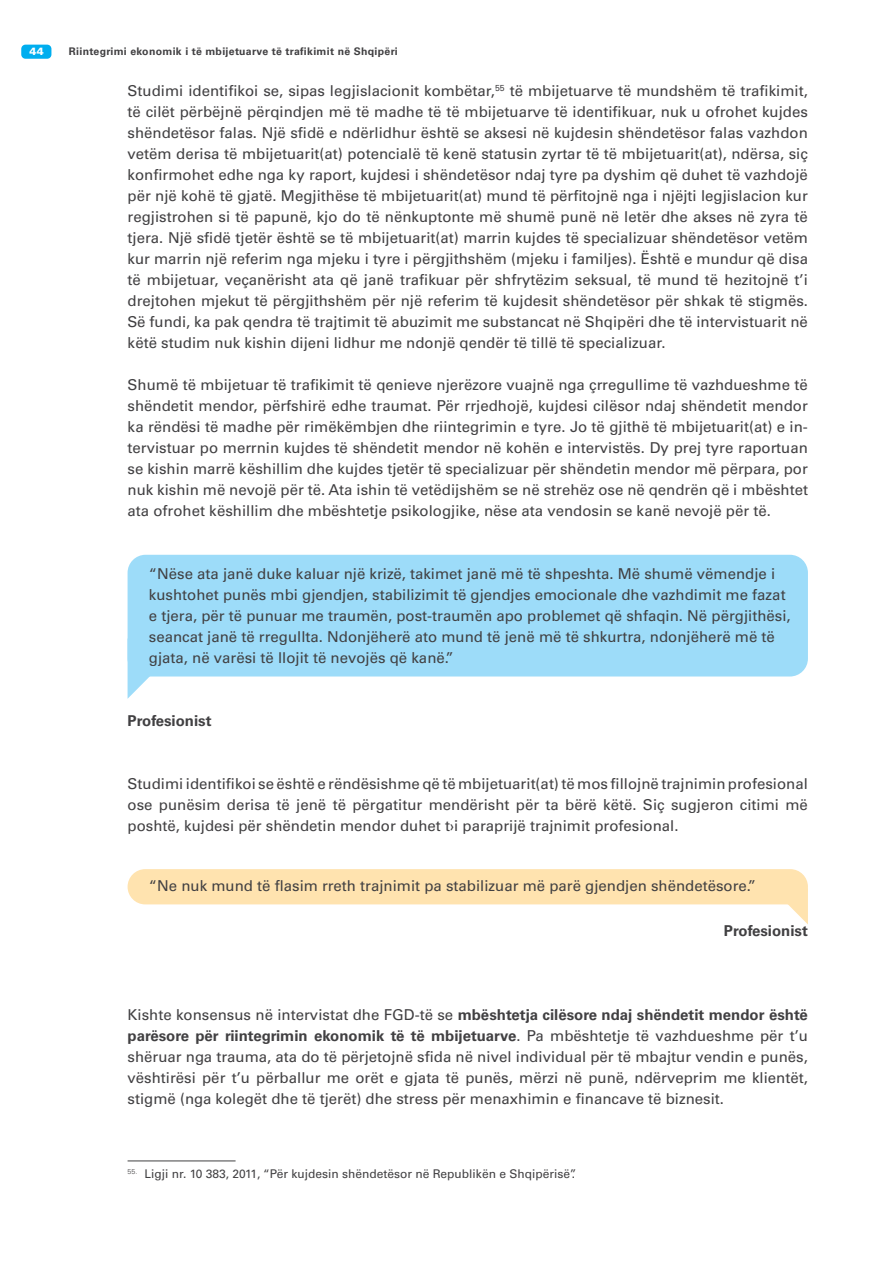
<style>
.page{position:relative;width:893px;height:1263px;background:#fff}
.page>*{position:absolute;margin:0;border:0;box-sizing:border-box;transform-origin:0 0}
.t1{font:15px/21px "Univers LT Std";color:#414042;text-align:justify}
.t2{font:700 15px "Univers LT Std";color:#414042}
.t3{font:12px "Univers LT Std";color:#414042}
.t4{font:700 10.5px "Univers LT Std";letter-spacing:.03em;color:#414042}
.t5{font:900 10.5px "Univers LT Std";color:#fff}
.s1{font-weight:700}
</style>
<div class="page">
<div style="left:21px;top:45px;width:30px;height:14px;background:#00aeef;border-radius:4px"></div>
<div style="left:128px;top:869px;width:680px;height:35px;background:#ffe3af;border-radius:18px"></div>
<svg style="left:773px;top:891px;width:35px;height:33px"></svg>
<div style="left:128px;top:555px;width:680px;height:121px;background:#9ddcf9;border-radius:18px"></div>
<svg style="left:128px;top:662px;width:58px;height:36px"></svg>
<hr style="left:128px;top:1160px;width:108px;height:1px;background:#414042">
<p class="t5" style="left:29px;top:45px;width:16px">44</p>
<p class="t4" style="left:69px;top:45px;width:330px">Riintegrimi ekonomik i të mbijetuarve të trafikimit në Shqipëri</p>
<p class="t1" style="left:128px;top:80px;width:682px">Studimi identifikoi se, sipas legjislacionit kombëtar,<sup>55</sup> të mbijetuarve të mundshëm të trafikimit, të cilët përbëjnë përqindjen më të madhe të të mbijetuarve të identifikuar, nuk u ofrohet kujdes shëndetësor falas. Një sfidë e ndërlidhur është se aksesi në kujdesin shëndetësor falas vazhdon vetëm derisa të mbijetuarit(at) potencialë të kenë statusin zyrtar të të mbijetuarit(at), ndërsa, siç konfirmohet edhe nga ky raport, kujdesi i shëndetësor ndaj tyre pa dyshim që duhet të vazhdojë për një kohë të gjatë. Megjithëse të mbijetuarit(at) mund të përfitojnë nga i njëjti legjislacion kur regjistrohen si të papunë, kjo do të nënkuptonte më shumë punë në letër dhe akses në zyra të tjera. Një sfidë tjetër është se të mbijetuarit(at) marrin kujdes të specializuar shëndetësor vetëm kur marrin një referim nga mjeku i tyre i përgjithshëm (mjeku i familjes). Është e mundur që disa të mbijetuar, veçanërisht ata që janë trafikuar për shfrytëzim seksual, të mund të hezitojnë t’i drejtohen mjekut të përgjithshëm për një referim të kujdesit shëndetësor për shkak të stigmës.<br>Së fundi, ka pak qendra të trajtimit të abuzimit me substancat në Shqipëri dhe të intervistuarit në këtë studim nuk kishin dijeni lidhur me ndonjë qendër të tillë të specializuar.</p>
<p class="t1" style="left:128px;top:374px;width:682px">Shumë të mbijetuar të trafikimit të qenieve njerëzore vuajnë nga çrregullime të vazhdueshme të shëndetit mendor, përfshirë edhe traumat. Për rrjedhojë, kujdesi cilësor ndaj shëndetit mendor ka rëndësi të madhe për rimëkëmbjen dhe riintegrimin e tyre. Jo të gjithë të mbijetuarit(at) e in&shy;tervistuar po merrnin kujdes të shëndetit mendor në kohën e intervistës. Dy prej tyre raportuan se kishin marrë këshillim dhe kujdes tjetër të specializuar për shëndetin mendor më përpara, por nuk kishin më nevojë për të. Ata ishin të vetëdijshëm se në strehëz ose në qendrën që i mbështet ata ofrohet këshillim dhe mbështetje psikologjike, nëse ata vendosin se kanë nevojë për të.</p>
<p class="t1" style="left:149px;top:563px;width:643px;text-align:left">“Nëse ata janë duke kaluar një krizë, takimet janë më të shpeshta. Më shumë vëmendje i kushtohet punës mbi gjendjen, stabilizimit të gjendjes emocionale dhe vazhdimit me fazat e tjera, për të punuar me traumën, post-traumën apo problemet që shfaqin. Në përgjithësi, seancat janë të rregullta. Ndonjëherë ato mund të jenë më të shkurtra, ndonjëherë më të gjata, në varësi të llojit të nevojës që kanë.”</p>
<p class="t2" style="left:128px;top:712px;width:86px">Profesionist</p>
<p class="t1" style="left:128px;top:773px;width:682px">Studimi identifikoi se është e rëndësishme që të mbijetuarit(at) të mos fillojnë trajnimin profesional ose punësim derisa të jenë të përgatitur mendërisht për ta bërë këtë. Siç sugjeron citimi më poshtë, kujdesi për shëndetin mendor duhet t›i paraprijë trajnimit profesional.</p>
<p class="t1" style="left:149px;top:875px;width:609px">“Ne nuk mund të flasim rreth trajnimit pa stabilizuar më parë gjendjen shëndetësore.”</p>
<p class="t2" style="left:724px;top:922px;width:86px">Profesionist</p>
<p class="t1" style="left:128px;top:1004px;width:682px">Kishte konsensus në intervistat dhe FGD-të se <span class="s1">mbështetja cilësore ndaj shëndetit mendor është parësore për riintegrimin ekonomik të të mbijetuarve</span>. Pa mbështetje të vazhdueshme për t’u shëruar nga trauma, ata do të përjetojnë sfida në nivel individual për të mbajtur vendin e punës, vështirësi për t’u përballur me orët e gjata të punës, mërzi në punë, ndërveprim me klientët, stigmë (nga kolegët dhe të tjerët) dhe stress për menaxhimin e financave të biznesit.</p>
<p class="t3" style="left:128px;top:1166px;width:450px"><sup>55.</sup> Ligji nr. 10 383, 2011, “Për kujdesin shëndetësor në Republikën e Shqipërisë”.</p>
</div>
